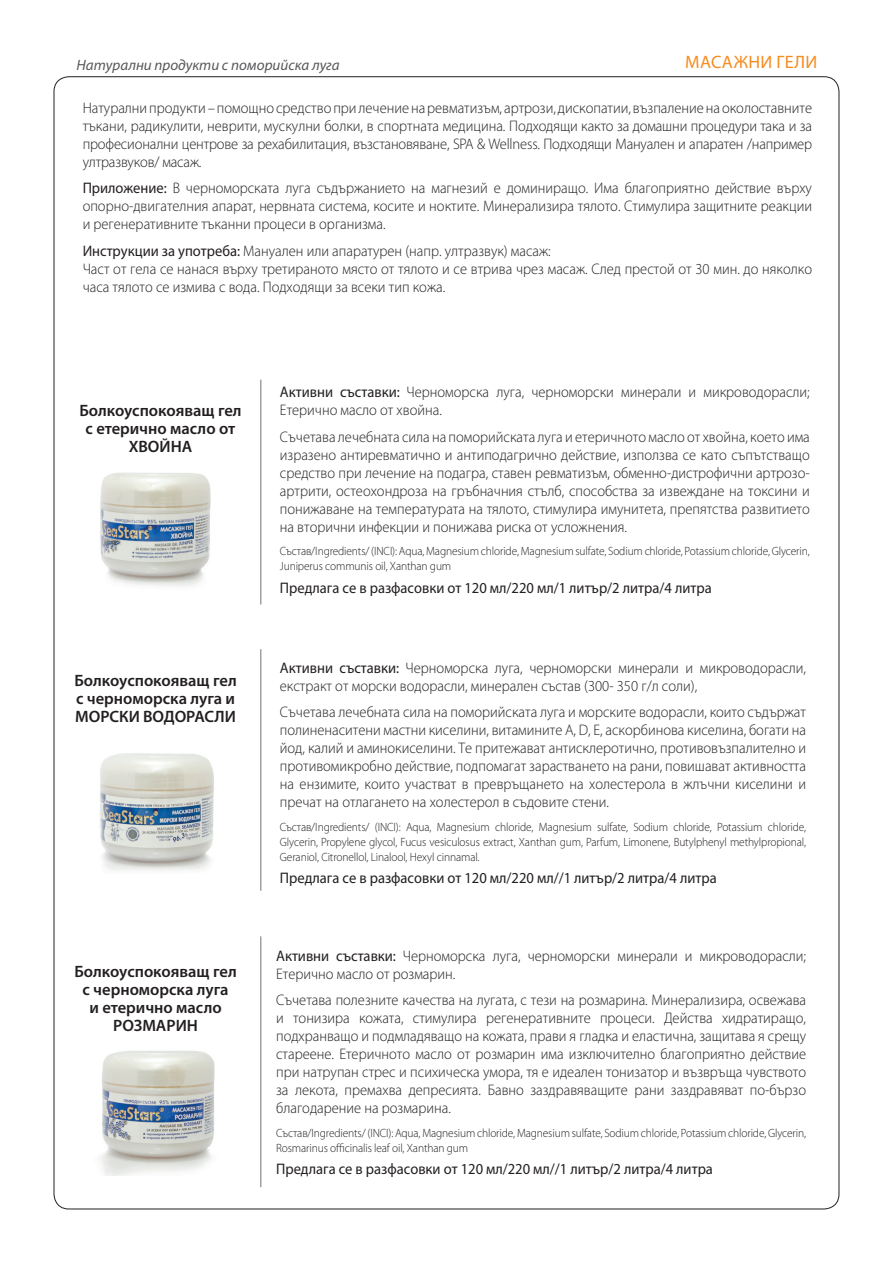
<style>
.page{position:relative;width:893px;height:1263px;background:#fff}
.page>*{position:absolute;margin:0;border:0;box-sizing:border-box;transform-origin:0 0}
.t1{font:18px "Myriad Pro";letter-spacing:.02em;color:#f68c1f}
.t2{font:600 16.5px/18px "Myriad Pro";color:#231f20;text-align:center}
.t3{font:300 15.3px/18px "Myriad Pro";color:#231f20;text-align:justify;scale:.95 1}
.t4{font:15.3px "Myriad Pro";color:#231f20;scale:.95 1}
.t5{font:italic 15px "Myriad Pro";color:#57585a}
.t6{font:300 12px/15px "Myriad Pro";letter-spacing:-.01em;color:#231f20;scale:.95 1}
.s1{font-weight:400}
</style>
<div class="page">
<img style="left:100px;top:753px;width:114px;height:118px">
<img style="left:100px;top:1051px;width:115px;height:125px">
<hr style="left:260px;top:649px;width:1px;height:242px;background:#808285">
<hr style="left:260px;top:936px;width:1px;height:251px;background:#808285">
<hr style="left:260px;top:380px;width:1px;height:224px;background:#808285">
<img style="left:100px;top:472px;width:111px;height:114px">
<p class="t5" style="left:77px;top:57px;width:265px">Натурални продукти с поморийска луга</p>
<p class="t1" style="left:685px;top:52px;width:134px">МАСАЖНИ ГЕЛИ</p>
<p class="t3" style="left:83px;top:100px;width:769px">Натурални продукти – помощно средство при лечение на ревматизъм, артрози, дископатии, възпаление на околоставните тъкани, радикулити, неврити, мускулни болки, в спортната медицина. Подходящи както за домашни процедури така и за професионални центрове за рехабилитация, възстановяване, SPA &amp; Wellness. Подходящи Мануален и апаратен /например ултразвуков/ масаж.</p>
<p class="t3" style="left:83px;top:179px;width:769px"><span class="s1">Приложение:</span> В черноморската луга съдържанието на магнезий е доминиращо. Има благоприятно действие върху опорно-двигателния апарат, нервната система, косите и ноктите. Минерализира тялото. Стимулира защитните реакции и регенеративните тъканни процеси в организма.</p>
<p class="t3" style="left:83px;top:242px;width:769px;text-align:left"><span class="s1">Инструкции за употреба:</span> Мануален или апаратурен (напр. ултразвук) масаж:<br>Част от гела се нанася върху третираното място от тялото и се втрива чрез масаж. След престой от 30 мин. до няколко часа тялото се измива с вода. Подходящи за всеки тип кожа.</p>
<p class="t2" style="left:79px;top:401px;width:164px">Болкоуспокояващ гел с етерично масло от<br>ХВОЙНА</p>
<p class="t2" style="left:74px;top:672px;width:164px;text-align:justify">Болкоуспокояващ гел с черноморска луга и МОРСКИ ВОДОРАСЛИ</p>
<p class="t2" style="left:74px;top:963px;width:164px">Болкоуспокояващ гел с черноморска луга<br>и етерично масло<br>РОЗМАРИН</p>
<p class="t3" style="left:280px;top:384px;width:559px"><span class="s1">Активни съставки:</span> Черноморска луга, черноморски минерали и микроводорасли;<br>Етерично масло от хвойна.</p>
<p class="t3" style="left:280px;top:428px;width:559px">Съчетава лечебната сила на поморийската луга и етеричното масло от хвойна, което има изразено антиревматично и антиподагрично действие, използва се като съпътстващо средство при лечение на подагра, ставен ревматизъм, обменно-дистрофични артрозо&shy;артрити, остеохондроза на гръбначния стълб, способства за извеждане на токсини и понижаване на температурата на тялото, стимулира имунитета, препятства развитието на вторични инфекции и понижава риска от усложнения.</p>
<p class="t6" style="left:280px;top:544px;width:559px">Състав/Ingredients/ (INCI): Aqua, Magnesium chloride, Magnesium sulfate, Sodium chloride, Potassium chloride, Glycerin,<br>Juniperus communis oil, Xanthan gum</p>
<p class="t4" style="left:280px;top:579px;width:456px">Предлага се в разфасовки от 120 мл/220 мл/1 литър/2 литра/4 литра</p>
<p class="t3" style="left:280px;top:659px;width:555px"><span class="s1">Активни съставки:</span> Черноморска луга, черноморски минерали и микроводорасли, екстракт от морски водорасли, минерален състав (300- 350 г/л соли),</p>
<p class="t3" style="left:280px;top:703px;width:555px">Съчетава лечебната сила на поморийската луга и морските водорасли, които съдържат полиненаситени мастни киселини, витамините A, D, Е, аскорбинова киселина, богати на йод, калий и аминокиселини. Те притежават антисклеротично, противовъзпалително и противомикробно действие, подпомагат зарастването на рани, повишават активността на ензимите, които участват в превръщането на холестерола в жлъчни киселини и пречат на отлагането на холестерол в съдовите стени.</p>
<p class="t6" style="left:280px;top:819px;width:555px;text-align:justify">Състав/Ingredients/ (INCI): Aqua, Magnesium chloride, Magnesium sulfate, Sodium chloride, Potassium chloride, Glycerin, Propylene glycol, Fucus vesiculosus extract, Xanthan gum, Parfum, Limonene, Butylphenyl methylpropional, Geraniol, Citronellol, Linalool, Hexyl cinnamal.</p>
<p class="t4" style="left:280px;top:869px;width:461px">Предлага се в разфасовки от 120 мл/220 мл//1 литър/2 литра/4 литра</p>
<p class="t3" style="left:276px;top:947px;width:559px"><span class="s1">Активни съставки:</span> Черноморска луга, черноморски минерали и микроводорасли;<br>Етерично масло от розмарин.</p>
<p class="t3" style="left:276px;top:991px;width:559px">Съчетава полезните качества на лугата, с тези на розмарина. Минерализира, освежава и тонизира кожата, стимулира регенеративните процеси. Действа хидратиращо, подхранващо и подмладяващо на кожата, прави я гладка и еластична, защитава я срещу стареене. Етеричното масло от розмарин има изключително благоприятно действие при натрупан стрес и психическа умора, тя е идеален тонизатор и възвръща чувството за лекота, премахва депресията. Бавно заздравяващите рани заздравяват по-бързо благодарение на розмарина.</p>
<p class="t6" style="left:276px;top:1125px;width:559px">Състав/Ingredients/ (INCI): Aqua, Magnesium chloride, Magnesium sulfate, Sodium chloride, Potassium chloride, Glycerin,<br>Rosmarinus officinalis leaf oil, Xanthan gum</p>
<p class="t4" style="left:276px;top:1161px;width:461px">Предлага се в разфасовки от 120 мл/220 мл//1 литър/2 литра/4 литра</p>
</div>
